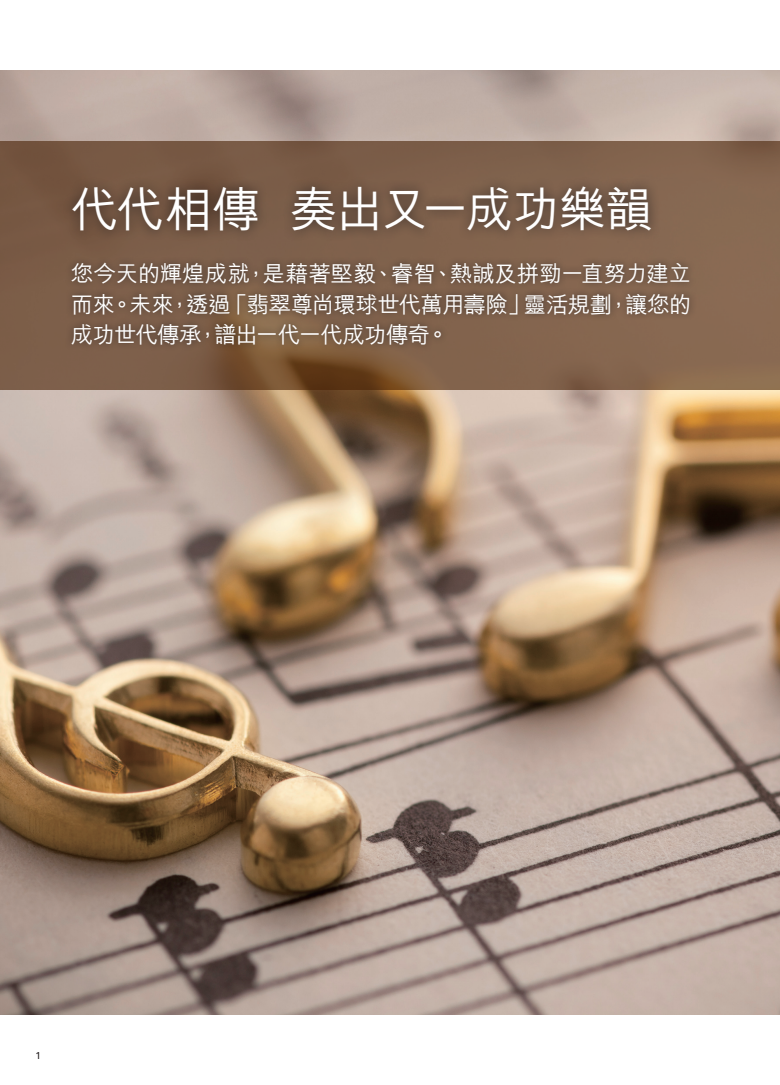
<style>
.page{position:relative;width:780px;height:1085px;background:#fff}
.page>*{position:absolute;margin:0;border:0;box-sizing:border-box;transform-origin:0 0}
.t1{font:500 47.5px "M Hei HK";letter-spacing:-.03em;color:#fff}
.t2{font:500 22.5px/30px "M Hei HK";letter-spacing:-.035em;color:#fff;text-align:justify}
.t3{font:10px "Univers";color:#231f20}
</style>
<div class="page">
<img style="left:0;top:71px;width:780px;height:942px">
<svg style="left:0;top:142px;width:780px;height:248px;background:#7e5f48"></svg>
<div style="left:65px;top:256px;width:631px;height:95px;background:#231f20;opacity:.7"></div>
<div style="left:62px;top:175px;width:599px;height:67px;background:#231f20;opacity:.8"></div>
<h1 class="t1" style="left:71px;top:175px;width:583px">代代相傳 奏出又一成功樂韻</h1>
<p class="t2" style="left:71px;top:257px;width:622px">您今天的輝煌成就，是藉著堅毅、睿智、熱誠及拼勁一直努力建立而來。未來，透過「翡翠尊尚環球世代萬用壽險」靈活規劃，讓您的成功世代傳承，譜出一代一代成功傳奇。</p>
<p class="t3" style="left:35px;top:1049px;width:7px">1</p>
</div>
